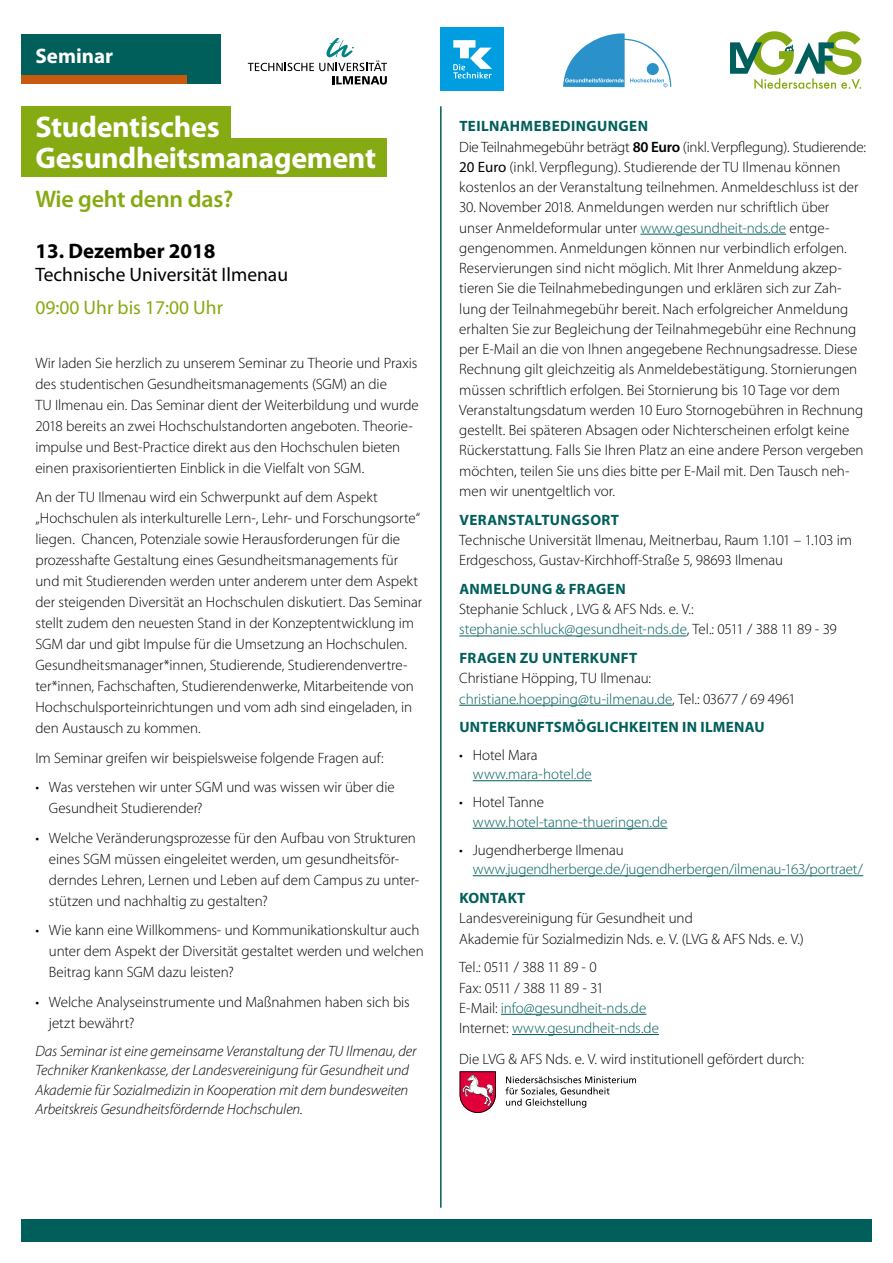
<style>
.page{position:relative;width:893px;height:1263px;background:#fff}
.page>*{position:absolute;margin:0;border:0;box-sizing:border-box;transform-origin:0 0}
.t1{font:700 30px/31.5px "Myriad Pro";letter-spacing:-.01em;color:#fff}
.t2{font:600 24px "Myriad Pro";letter-spacing:-.01em;color:#86aa11}
.t3{font:700 21px "Myriad Pro";color:#000}
.t4{font:700 21px "Myriad Pro";color:#fff}
.t5{font:19.5px "Myriad Pro";color:#000}
.t6{font:19.5px "Myriad Pro";color:#86aa11}
.t7{font:300 15px/20.2px "Myriad Pro";color:#000}
.t8{font:italic 300 15px/19.5px "Myriad Pro";letter-spacing:-.005em;color:#000}
.t9{font:300 15px "Myriad Pro";letter-spacing:-.01em;color:#005f5b}
.t10{font:700 15px "Myriad Pro";letter-spacing:.02em;color:#005f5b}
.s1{font-weight:700;color:#005f5b}
.s2{font-weight:600}
.s3{font-weight:400}
.s4{color:#005f5b}
</style>
<div class="page">
<div style="left:21px;top:34px;width:200px;height:49px;background:#005f5b"></div>
<div style="left:21px;top:106px;width:210px;height:39px;background:#86aa11"></div>
<div style="left:21px;top:138px;width:366px;height:38px;background:#86aa11"></div>
<svg style="left:730px;top:31px;width:131px;height:58px"></svg>
<hr style="left:440px;top:106px;width:2px;height:1102px;background:#005f5b">
<hr style="left:640px;top:234px;width:146px;height:1px;background:#005f5b">
<hr style="left:459px;top:636px;width:228px;height:1px;background:#005f5b">
<hr style="left:459px;top:705px;width:213px;height:1px;background:#005f5b">
<hr style="left:473px;top:780px;width:119px;height:1px;background:#005f5b">
<hr style="left:473px;top:828px;width:194px;height:1px;background:#005f5b">
<hr style="left:473px;top:875px;width:390px;height:1px;background:#005f5b">
<hr style="left:501px;top:1014px;width:145px;height:1px;background:#005f5b">
<hr style="left:512px;top:1034px;width:147px;height:1px;background:#005f5b">
<svg style="left:505px;top:1076px;width:131px;height:32px"></svg>
<svg style="left:460px;top:1071px;width:36px;height:42px"></svg>
<div style="left:21px;top:75px;width:166px;height:9px;background:#c75a0e"></div>
<div style="left:21px;top:1219px;width:851px;height:23px;background:#005f5b"></div>
<div style="left:441px;top:27px;width:63px;height:64px;background:#009ee0"></div>
<svg style="left:453px;top:40px;width:39px;height:38px"></svg>
<svg style="left:248px;top:38px;width:139px;height:47px"></svg>
<svg style="left:563px;top:33px;width:108px;height:54px"></svg>
<h3 class="t4" style="left:35px;top:42px;width:79px">Seminar</h3>
<h1 class="t1" style="left:35px;top:110px;width:342px">Studentisches<br>Gesundheitsmanagement</h1>
<h2 class="t2" style="left:35px;top:184px;width:200px">Wie geht denn das?</h2>
<h3 class="t3" style="left:35px;top:237px;width:182px">13. Dezember 2018</h3>
<h3 class="t5" style="left:35px;top:263px;width:254px">Technische Universität Ilmenau</h3>
<h3 class="t6" style="left:35px;top:295px;width:189px">09:00 Uhr bis 17:00 Uhr</h3>
<p class="t7" style="left:35px;top:352px;width:385px;line-height:21px">Wir laden Sie herzlich zu unserem Seminar zu Theorie und Praxis des studentischen Gesundheitsmanagements (SGM) an die<br>TU Ilmenau ein. Das Seminar dient der Weiterbildung und wurde 2018 bereits an zwei Hochschulstandorten angeboten. Theorie&shy;impulse und Best-Practice direkt aus den Hochschulen bieten einen praxisorientierten Einblick in die Vielfalt von SGM.</p>
<p class="t7" style="left:35px;top:487px;width:388px;line-height:21px">An der TU Ilmenau wird ein Schwerpunkt auf dem Aspekt „Hochschulen als interkulturelle Lern-, Lehr- und Forschungsorte“ liegen. Chancen, Potenziale sowie Herausforderungen für die prozesshafte Gestaltung eines Gesundheitsmanagements für und mit Studierenden werden unter anderem unter dem Aspekt der steigenden Diversität an Hochschulen diskutiert. Das Seminar stellt zudem den neuesten Stand in der Konzeptentwicklung im SGM dar und gibt Impulse für die Umsetzung an Hochschulen.<br>Gesundheitsmanager*innen, Studierende, Studierendenvertre&shy;ter*innen, Fachschaften, Studierendenwerke, Mitarbeitende von Hochschulsporteinrichtungen und vom adh sind eingeladen, in den Austausch zu kommen.</p>
<p class="t7" style="left:35px;top:747px;width:350px">Im Seminar greifen wir beispielsweise folgende Fragen auf:</p>
<p class="t7" style="left:49px;top:777px;width:347px;line-height:21px;text-indent:-14px">• Was verstehen wir unter SGM und was wissen wir über die<br>Gesundheit Studierender?</p>
<p class="t7" style="left:49px;top:827px;width:372px;line-height:21px;text-indent:-13px">• Welche Veränderungsprozesse für den Aufbau von Strukturen eines SGM müssen eingeleitet werden, um gesundheitsför&shy;derndes Lehren, Lernen und Leben auf dem Campus zu unter&shy;stützen und nachhaltig zu gestalten?</p>
<p class="t7" style="left:49px;top:920px;width:376px;line-height:21px;text-indent:-13px">• Wie kann eine Willkommens- und Kommunikationskultur auch unter dem Aspekt der Diversität gestaltet werden und welchen<br>Beitrag kann SGM dazu leisten?</p>
<p class="t7" style="left:49px;top:991px;width:362px;line-height:21px;text-indent:-13px">• Welche Analyseinstrumente und Maßnahmen haben sich bis jetzt bewährt?</p>
<p class="t8" style="left:35px;top:1041px;width:383px">Das Seminar ist eine gemeinsame Veranstaltung der TU Ilmenau, der Techniker Krankenkasse, der Landesvereinigung für Gesundheit und Akademie für Sozialmedizin in Kooperation mit dem bundesweiten Arbeitskreis Gesundheitsfördernde Hochschulen.</p>
<p class="t7" style="left:459px;top:116px;width:408px"><span class="s1">TEILNAHMEBEDINGUNGEN<br></span>Die Teilnahmegebühr beträgt <span class="s2">80 Euro</span> (inkl. Verpflegung). Studierende:<br><span class="s3">20 Euro</span> (inkl. Verpflegung). Studierende der TU Ilmenau können kostenlos an der Veranstaltung teilnehmen. Anmeldeschluss ist der</p>
<p class="t7" style="left:459px;top:197px;width:406px">30. November 2018. Anmeldungen werden nur schriftlich über unser Anmeldeformular unter <span class="s4">www.gesundheit-nds.de</span> entge&shy;gengenommen. Anmeldungen können nur verbindlich erfolgen.<br>Reservierungen sind nicht möglich. Mit Ihrer Anmeldung akzep&shy;tieren Sie die Teilnahmebedingungen und erklären sich zur Zah&shy;lung der Teilnahmegebühr bereit. Nach erfolgreicher Anmeldung erhalten Sie zur Begleichung der Teilnahmegebühr eine Rechnung per E-Mail an die von Ihnen angegebene Rechnungsadresse. Diese Rechnung gilt gleichzeitig als Anmeldebestätigung. Stornierungen müssen schriftlich erfolgen. Bei Stornierung bis 10 Tage vor dem Veranstaltungsdatum werden 10 Euro Stornogebühren in Rechnung gestellt. Bei späteren Absagen oder Nichterscheinen erfolgt keine Rückerstattung. Falls Sie Ihren Platz an eine andere Person vergeben möchten, teilen Sie uns dies bitte per E-Mail mit. Den Tausch neh&shy;men wir unentgeltlich vor.</p>
<p class="t10" style="left:459px;top:510px;width:161px">VERANSTALTUNGSORT</p>
<p class="t7" style="left:459px;top:530px;width:394px">Technische Universität Ilmenau, Meitnerbau, Raum 1.101 – 1.103 im<br>Erdgeschoss, Gustav-Kirchhoff-Straße 5, 98693 Ilmenau</p>
<p class="t10" style="left:459px;top:579px;width:168px">ANMELDUNG &amp; FRAGEN</p>
<p class="t7" style="left:459px;top:599px;width:379px">Stephanie Schluck , LVG &amp; AFS Nds. e. V.: <span class="s4">stephanie.schluck@gesundheit-nds.de</span>, Tel.: 0511 / 388 11 89 - 39</p>
<p class="t10" style="left:459px;top:648px;width:180px">FRAGEN ZU UNTERKUNFT</p>
<p class="t7" style="left:459px;top:668px;width:338px">Christiane Höpping, TU Ilmenau: <span class="s4">christiane.hoepping@tu-ilmenau.de</span>, Tel.: 03677 / 69 4961</p>
<p class="t10" style="left:459px;top:717px;width:307px">UNTERKUNFTSMÖGLICHKEITEN IN ILMENAU</p>
<p class="t7" style="left:459px;top:744px;width:80px">• Hotel Mara</p>
<p class="t9" style="left:473px;top:765px;width:121px">www.mara-hotel.de</p>
<p class="t7" style="left:459px;top:792px;width:86px">• Hotel Tanne</p>
<p class="t9" style="left:473px;top:813px;width:196px">www.hotel-tanne-thueringen.de</p>
<p class="t7" style="left:459px;top:839px;width:166px">• Jugendherberge Ilmenau</p>
<p class="t9" style="left:473px;top:860px;width:392px">www.jugendherberge.de/jugendherbergen/ilmenau-163/portraet/</p>
<p class="t10" style="left:459px;top:888px;width:68px">KONTAKT</p>
<p class="t7" style="left:459px;top:908px;width:346px">Landesvereinigung für Gesundheit und<br>Akademie für Sozialmedizin Nds. e. V. (LVG &amp; AFS Nds. e. V.)</p>
<p class="t7" style="left:459px;top:957px;width:201px">Tel.: 0511 / 388 11 89 - 0<br>Fax: 0511 / 388 11 89 - 31<br>E-Mail: <span class="s4">info@gesundheit-nds.de<br></span>Internet: <span class="s4">www.gesundheit-nds.de</span></p>
<p class="t7" style="left:459px;top:1048px;width:346px">Die LVG &amp; AFS Nds. e. V. wird institutionell gefördert durch:</p>
</div>
